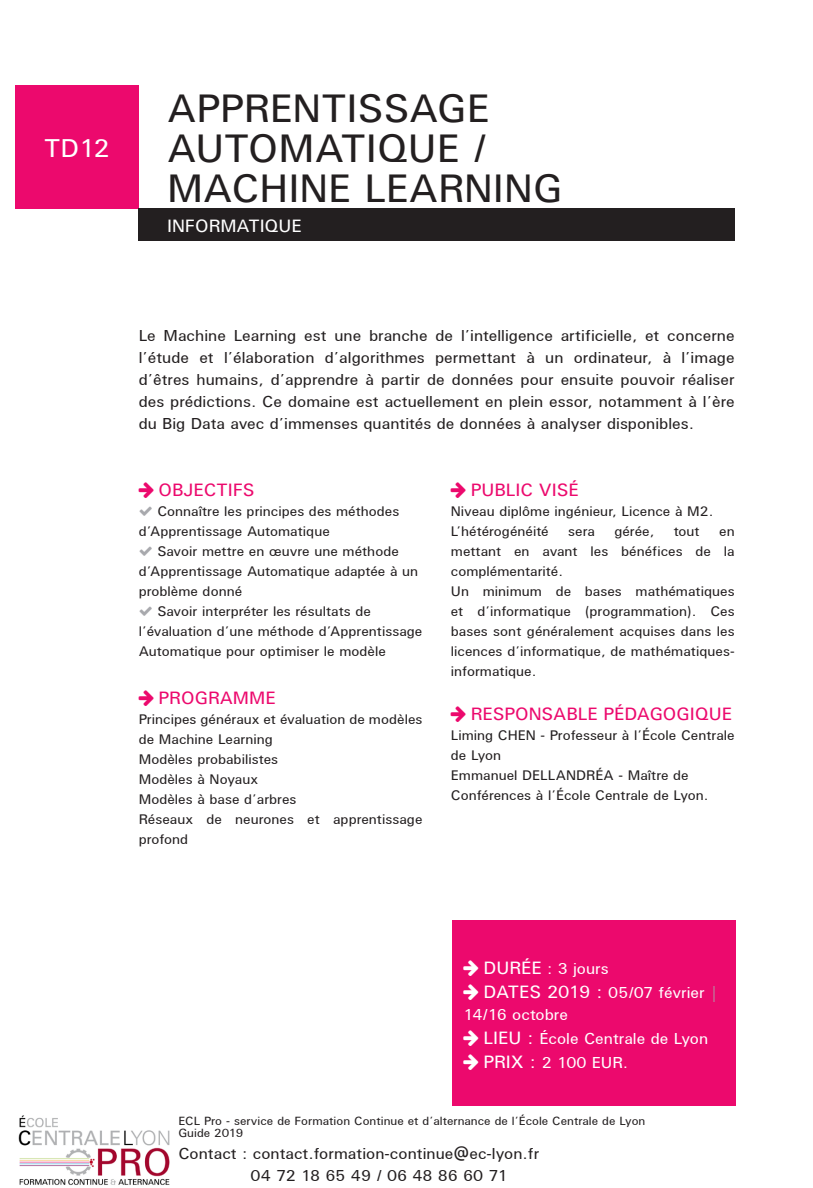
<style>
.page{position:relative;width:813px;height:1188px;background:#fff}
.page>*{position:absolute;margin:0;border:0;box-sizing:border-box;transform-origin:0 0}
.t1{font:40px/40px "U001";color:#231f20}
.t2{font:26px "U001";color:#fff}
.t3{font:18px "U001";color:#ec096d}
.t4{font:18px "U001";color:#fff}
.t5{font:16px/22px "U001";color:#231f20;text-align:justify}
.t6{font:16px/22px "U001";color:#fff}
.t7{font:14px/20px "U001";color:#231f20}
.t8{font:12px "U001";color:#231f20}
.s1{font-size:18px}
.s2{color:#a8a9ad}
</style>
<div class="page">
<div style="left:15px;top:85px;width:124px;height:123px;background:#ec096d"></div>
<div style="left:452px;top:920px;width:283px;height:186px;background:#ec096d"></div>
<div style="left:139px;top:208px;width:595px;height:33px;background:#231f20"></div>
<img style="left:18px;top:1115px;width:152px;height:70px">
<p class="t2" style="left:44px;top:131px;width:67px">TD12</p>
<p class="t1" style="left:167px;top:88px;width:397px">APPRENTISSAGE<br>AUTOMATIQUE /<br>MACHINE LEARNING</p>
<p class="t4" style="left:167px;top:214px;width:136px">INFORMATIQUE</p>
<p class="t5" style="left:139px;top:324px;width:597px">Le Machine Learning est une branche de l’intelligence artificielle, et concerne l’étude et l’élaboration d’algorithmes permettant à un ordinateur, à l’image d’êtres humains, d’apprendre à partir de données pour ensuite pouvoir réaliser des prédictions. Ce domaine est actuellement en plein essor, notamment à l’ère du Big Data avec d’immenses quantités de données à analyser disponibles.</p>
<p class="t3" style="left:158px;top:478px;width:97px">OBJECTIFS</p>
<p class="t7" style="left:139px;top:501px;width:262px;text-indent:19px">Connaître les principes des méthodes d’Apprentissage Automatique</p>
<p class="t7" style="left:139px;top:541px;width:281px;text-indent:19px">Savoir mettre en œuvre une méthode d’Apprentissage Automatique adaptée à un problème donné</p>
<p class="t7" style="left:139px;top:601px;width:285px;text-indent:19px">Savoir interpréter les résultats de l’évaluation d’une méthode d’Apprentissage<br>Automatique pour optimiser le modèle</p>
<p class="t3" style="left:158px;top:686px;width:119px">PROGRAMME</p>
<p class="t7" style="left:139px;top:709px;width:285px">Principes généraux et évaluation de modèles de Machine Learning</p>
<p class="t7" style="left:139px;top:749px;width:141px">Modèles probabilistes</p>
<p class="t7" style="left:139px;top:769px;width:121px">Modèles à Noyaux</p>
<p class="t7" style="left:139px;top:789px;width:159px">Modèles à base d’arbres</p>
<p class="t7" style="left:139px;top:809px;width:285px">Réseaux de neurones et apprentissage profond</p>
<p class="t3" style="left:470px;top:478px;width:109px">PUBLIC VISÉ</p>
<p class="t7" style="left:450px;top:501px;width:264px">Niveau diplôme ingénieur, Licence à M2.</p>
<p class="t7" style="left:450px;top:521px;width:99px">L’hétérogénéité</p>
<p class="t7" style="left:568px;top:521px;width:28px">sera</p>
<p class="t7" style="left:614px;top:521px;width:41px">gérée,</p>
<p class="t7" style="left:673px;top:521px;width:28px">tout</p>
<p class="t7" style="left:450px;top:521px;width:285px;text-align:justify;text-indent:268px">en mettant en avant les bénéfices de la complémentarité.</p>
<p class="t7" style="left:450px;top:581px;width:285px;text-align:justify">Un minimum de bases mathématiques et d’informatique (programmation). Ces bases sont généralement acquises dans les licences d’informatique, de mathématiques&shy;informatique.</p>
<p class="t3" style="left:470px;top:702px;width:262px">RESPONSABLE PÉDAGOGIQUE</p>
<p class="t7" style="left:450px;top:725px;width:285px">Liming CHEN - Professeur à l’École Centrale de Lyon</p>
<p class="t7" style="left:450px;top:765px;width:259px">Emmanuel DELLANDRÉA - Maître de<br>Conférences à l’École Centrale de Lyon.</p>
<p class="t6" style="left:483px;top:957px;width:127px"><span class="s1">DURÉE</span> : 3 jours</p>
<p class="t6" style="left:463px;top:981px;width:256px;text-indent:20px"><span class="s1">DATES 2019 :</span> 05/07 février <span class="s2">|<br></span>14/16 octobre</p>
<p class="t6" style="left:483px;top:1027px;width:226px"><span class="s1">LIEU :</span> École Centrale de Lyon</p>
<p class="t6" style="left:483px;top:1051px;width:146px"><span class="s1">PRIX :</span> 2 100 EUR.</p>
<p class="t8" style="left:178px;top:1113px;width:468px">ECL Pro - service de Formation Continue et d’alternance de l’École Centrale de Lyon</p>
<p class="t8" style="left:178px;top:1125px;width:66px">Guide 2019</p>
<p class="t5" style="left:178px;top:1142px;width:362px">Contact : contact.formation-continue@ec-lyon.fr</p>
<p class="t5" style="left:250px;top:1164px;width:259px">04 72 18 65 49 / 06 48 86 60 71</p>
</div>
